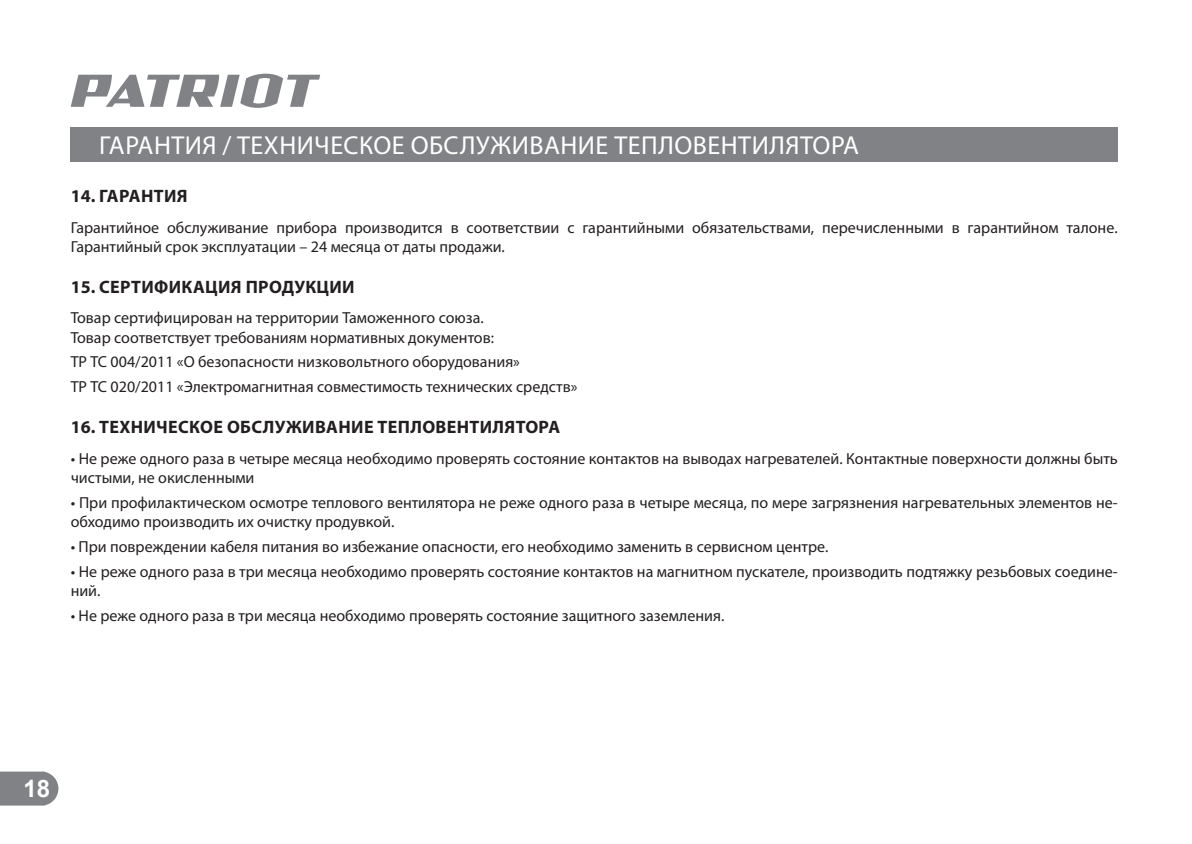
<style>
.page{position:relative;width:1192px;height:844px;background:#fff}
.page>*{position:absolute;margin:0;border:0;box-sizing:border-box;transform-origin:0 0}
.t1{font:26px "Myriad Pro";letter-spacing:.02em;color:#fff}
.t2{font:700 24px "Arial";color:#fff}
.t3{font:700 18px "Myriad Pro";letter-spacing:.02em;color:#231f20}
.t4{font:16px/19.2px "Myriad Pro";color:#231f20}
</style>
<div class="page">
<svg style="left:0;top:772px;width:58px;height:34px;background:#888a8c"></svg>
<div style="left:71px;top:128px;width:1046px;height:34px;background:#808285"></div>
<svg style="left:71px;top:74px;width:249px;height:34px"></svg>
<h1 class="t1" style="left:99px;top:133px;width:761px">ГАРАНТИЯ / ТЕХНИЧЕСКОЕ ОБСЛУЖИВАНИЕ ТЕПЛОВЕНТИЛЯТОРА</h1>
<p class="t3" style="left:71px;top:187px;width:118px">14. ГАРАНТИЯ</p>
<p class="t4" style="left:71px;top:218px;width:1048px">Гарантийное обслуживание прибора производится в соответствии с гарантийными обязательствами, перечисленными в гарантийном талоне.<br>Гарантийный срок эксплуатации – 24 месяца от даты продажи.</p>
<p class="t3" style="left:71px;top:278px;width:285px">15. СЕРТИФИКАЦИЯ ПРОДУКЦИИ</p>
<p class="t4" style="left:71px;top:309px;width:425px">Товар сертифицирован на территории Таможенного союза.<br>Товар соответствует требованиям нормативных документов:</p>
<p class="t4" style="left:71px;top:350px;width:508px;line-height:24.8px">ТР ТС 004/2011 «О безопасности низковольтного оборудования»<br>ТР ТС 020/2011 «Электромагнитная совместимость технических средств»</p>
<p class="t3" style="left:71px;top:418px;width:491px">16. ТЕХНИЧЕСКОЕ ОБСЛУЖИВАНИЕ ТЕПЛОВЕНТИЛЯТОРА</p>
<p class="t4" style="left:71px;top:449px;width:1048px">• Не реже одного раза в четыре месяца необходимо проверять состояние контактов на выводах нагревателей. Контактные поверхности должны быть чистыми, не окисленными</p>
<p class="t4" style="left:71px;top:493px;width:1048px">• При профилактическом осмотре теплового вентилятора не реже одного раза в четыре месяца, по мере загрязнения нагревательных элементов не&shy;обходимо производить их очистку продувкой.</p>
<p class="t4" style="left:71px;top:537px;width:759px">• При повреждении кабеля питания во избежание опасности, его необходимо заменить в сервисном центре.</p>
<p class="t4" style="left:71px;top:562px;width:1048px">• Не реже одного раза в три месяца необходимо проверять состояние контактов на магнитном пускателе, производить подтяжку резьбовых соедине&shy;ний.</p>
<p class="t4" style="left:71px;top:606px;width:655px">• Не реже одного раза в три месяца необходимо проверять состояние защитного заземления.</p>
<h2 class="t2" style="left:23px;top:775px;width:28px">18</h2>
</div>
